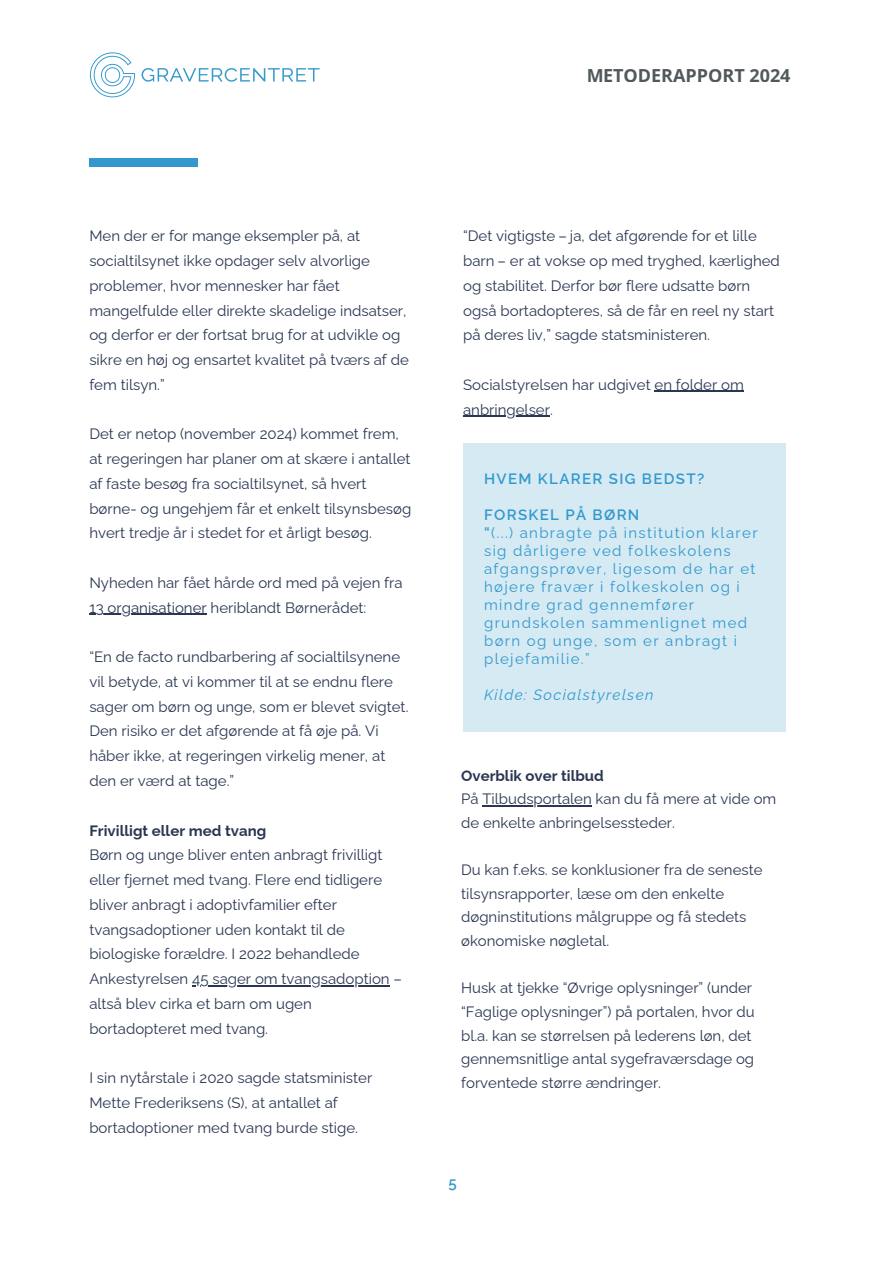
<style>
.page{position:relative;width:894px;height:1264px;background:#fff}
.page>*{position:absolute;margin:0;border:0;box-sizing:border-box;transform-origin:0 0}
.t1{font:700 18px "Open Sans";color:#262f33}
.t2{font:15px/24.8px "Raleway";color:#2a3652}
.t3{font:15px "Raleway";letter-spacing:.09em;color:#39c}
.t4{font:700 15px "Raleway";color:#2a3652}
.t5{font:600 15px "Raleway";letter-spacing:.09em;color:#39c}
.t6{font:italic 15px "Raleway";letter-spacing:.09em;color:#39c}
.s1{font-weight:600}
</style>
<div class="page">
<div style="left:90px;top:159px;width:108px;height:7px;background:#39c"></div>
<svg style="left:141px;top:68px;width:178px;height:14px"></svg>
<svg style="left:90px;top:52px;width:45px;height:45px"></svg>
<div style="left:463px;top:444px;width:321px;height:288px;background:#d6eaf4"></div>
<hr style="left:89px;top:613px;width:118px;height:2px;background:#2a3652">
<hr style="left:192px;top:985px;width:197px;height:1px;background:#2a3652">
<hr style="left:654px;top:391px;width:89px;height:1px;background:#2a3652">
<hr style="left:463px;top:415px;width:87px;height:2px;background:#2a3652">
<hr style="left:482px;top:805px;width:109px;height:1px;background:#2a3652">
<p class="t1" style="left:586px;top:62px;width:206px">METODERAPPORT 2024</p>
<p class="t2" style="left:89px;top:223px;width:321px">Men der er for mange eksempler på, at socialtilsynet ikke opdager selv alvorlige problemer, hvor mennesker har fået mangelfulde eller direkte skadelige indsatser, og derfor er der fortsat brug for at udvikle og sikre en høj og ensartet kvalitet på tværs af de fem tilsyn.”</p>
<h1 class="t2" style="left:89px;top:421px;width:323px">Det er netop (november 2024) kommet frem, at regeringen har planer om at skære i antallet af faste besøg fra socialtilsynet, så hvert børne- og ungehjem får et enkelt tilsynsbesøg hvert tredje år i stedet for et årligt besøg.</h1>
<p class="t2" style="left:89px;top:570px;width:315px">Nyheden har fået hårde ord med på vejen fra</p>
<p class="t2" style="left:89px;top:595px;width:278px">13 organisationer heriblandt Børnerådet:</p>
<p class="t2" style="left:89px;top:644px;width:312px">“En de facto rundbarbering af socialtilsynene</p>
<p class="t2" style="left:89px;top:669px;width:320px">vil betyde, at vi kommer til at se endnu flere sager om børn og unge, som er blevet svigtet.<br>Den risiko er det afgørende at få øje på. Vi håber ikke, at regeringen virkelig mener, at den er værd at tage.”</p>
<p class="t4" style="left:89px;top:821px;width:178px">Frivilligt eller med tvang</p>
<p class="t2" style="left:89px;top:842px;width:314px">Børn og unge bliver enten anbragt frivilligt eller fjernet med tvang. Flere end tidligere bliver anbragt i adoptivfamilier efter tvangsadoptioner uden kontakt til de biologiske forældre. I 2022 behandlede Ankestyrelsen 45 sager om tvangsadoption –</p>
<p class="t2" style="left:89px;top:991px;width:224px">altså blev cirka et barn om ugen bortadopteret med tvang.</p>
<p class="t2" style="left:89px;top:1065px;width:284px">I sin nytårstale i 2020 sagde statsminister<br>Mette Frederiksens (S), at antallet af bortadoptioner med tvang burde stige.</p>
<p class="t2" style="left:463px;top:223px;width:318px">“Det vigtigste – ja, det afgørende for et lille barn – er at vokse op med tryghed, kærlighed og stabilitet. Derfor bør flere udsatte børn også bortadopteres, så de får en reel ny start på deres liv,” sagde statsministeren.</p>
<p class="t2" style="left:463px;top:372px;width:282px">Socialstyrelsen har udgivet en folder om</p>
<p class="t2" style="left:463px;top:397px;width:91px">anbringelser.</p>
<p class="t5" style="left:484px;top:470px;width:222px">HVEM KLARER SIG BEDST?</p>
<h2 class="t5" style="left:484px;top:506px;width:157px">FORSKEL PÅ BØRN</h2>
<p class="t3" style="left:484px;top:524px;width:275px"><span class="s1">“</span>(...) anbragte på institution klarer</p>
<p class="t3" style="left:484px;top:542px;width:248px">sig dårligere ved folkeskolens</p>
<p class="t3" style="left:484px;top:560px;width:273px">afgangsprøver, ligesom de har et</p>
<p class="t3" style="left:484px;top:578px;width:257px">højere fravær i folkeskolen og i</p>
<p class="t3" style="left:484px;top:596px;width:211px">mindre grad gennemfører</p>
<p class="t3" style="left:484px;top:614px;width:264px">grundskolen sammenlignet med</p>
<p class="t3" style="left:484px;top:632px;width:254px">børn og unge, som er anbragt i</p>
<p class="t3" style="left:484px;top:650px;width:107px">plejefamilie.”</p>
<p class="t6" style="left:484px;top:686px;width:171px">Kilde: Socialstyrelsen</p>
<p class="t4" style="left:461px;top:766px;width:144px">Overblik over tilbud</p>
<p class="t2" style="left:461px;top:786px;width:316px">På Tilbudsportalen kan du få mere at vide om</p>
<p class="t2" style="left:461px;top:810px;width:215px">de enkelte anbringelsessteder.</p>
<p class="t2" style="left:461px;top:857px;width:303px">Du kan f.eks. se konklusioner fra de seneste</p>
<p class="t2" style="left:461px;top:881px;width:287px;line-height:23.7px">tilsynsrapporter, læse om den enkelte døgninstitutions målgruppe og få stedets økonomiske nøgletal.</p>
<p class="t2" style="left:461px;top:975px;width:292px">Husk at tjekke “Øvrige oplysninger” (under</p>
<p class="t2" style="left:461px;top:999px;width:295px;line-height:23.7px">“Faglige oplysninger”) på portalen, hvor du bl.a. kan se størrelsen på lederens løn, det</p>
<p class="t2" style="left:461px;top:1047px;width:294px;line-height:23.7px">gennemsnitlige antal sygefraværsdage og forventede større ændringer.</p>
<p class="t5" style="left:448px;top:1173px;width:10px">5</p>
</div>
